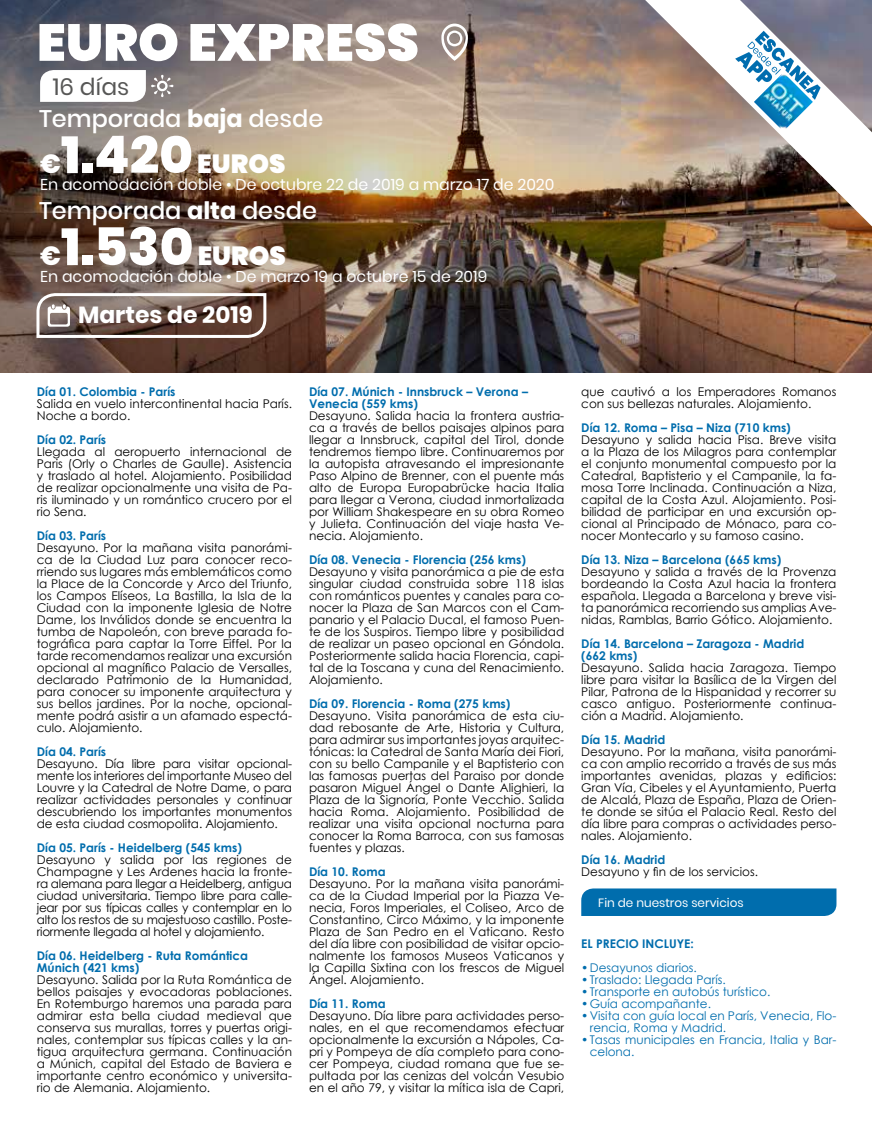
<style>
.page{position:relative;width:872px;height:1127px;background:#fff}
.page>*{position:absolute;margin:0;border:0;box-sizing:border-box;transform-origin:0 0}
.t1{font:800 52.05px/91.9px "Poppins";color:#fff}
.t2{font:900 52.05px "Poppins";color:#fff}
.t3{font:500 24px "Poppins";color:#fff}
.t4{font:700 23.4px "Poppins";color:#fff}
.t5{font:23.4px "Poppins";color:#575756}
.t6{font:15.75px "Poppins";color:#fff}
.t7{font:12px/12px "Century Gothic";color:#000;text-align:justify}
.t8{font:700 12px/12px "Century Gothic";color:#006dad}
.t9{font:12px/12px "Century Gothic";color:#006dad}
.t10{font:12px "Poppins";color:#fff}
.s1{font-weight:700}
.s2{font-size:26.25px}
.s3{font-weight:900;font-size:26.25px}
</style>
<div class="page">
<img style="left:0;top:0;width:872px;height:373px">
<div style="left:581px;top:888px;width:255px;height:28px;background:#006dad"></div>
<svg style="left:40px;top:70px;width:134px;height:32px"></svg>
<svg style="left:35px;top:292px;width:233px;height:47px;background:#806c65"></svg>
<svg style="left:441px;top:24px;width:27px;height:37px"></svg>
<img style="left:645px;top:0;width:227px;height:226px">
<img style="left:754px;top:100px;width:59px;height:31px">
<svg style="left:735px;top:31px;width:85px;height:69px"></svg>
<h1 class="t2" style="left:37px;top:12px;width:383px">EURO EXPRESS</h1>
<h3 class="t5" style="left:53px;top:73px;width:78px">16 días</h3>
<h2 class="t3" style="left:39px;top:105px;width:286px">Temporada <span class="s1">baja</span> desde</h2>
<h1 class="t1" style="left:40px;top:109px;width:247px"><span class="s2">€</span>1.420 <span class="s3">EUROS </span><span class="s2">€</span>1.530 <span class="s3">EUROS</span></h1>
<h3 class="t6" style="left:40px;top:175px;width:516px">En acomodación doble • De octubre 22 de 2019 a marzo 17 de 2020</h3>
<h2 class="t3" style="left:39px;top:197px;width:279px">Temporada <span class="s1">alta</span> desde</h2>
<h3 class="t6" style="left:40px;top:267px;width:449px">En acomodación doble • De marzo 19 a octubre 15 de 2019</h3>
<h3 class="t4" style="left:78px;top:302px;width:176px">Martes de 2019</h3>
<p class="t8" style="left:37px;top:385px;width:140px">Día 01. Colombia - París</p>
<p class="t7" style="left:37px;top:397px;width:257px">Salida en vuelo intercontinental hacia París.<br>Noche a bordo.</p>
<p class="t8" style="left:37px;top:433px;width:71px">Día 02. París</p>
<p class="t7" style="left:37px;top:445px;width:257px">Llegada al aeropuerto internacional de Paris (Orly o Charles de Gaulle). Asistencia y traslado al hotel. Alojamiento. Posibilidad de realizar opcionalmente una visita de Pa&shy;ris iluminado y un romántico crucero por el rio Sena.</p>
<p class="t8" style="left:37px;top:529px;width:71px">Día 03. París</p>
<p class="t7" style="left:37px;top:541px;width:257px">Desayuno. Por la mañana visita panorámi&shy;ca de la Ciudad Luz para conocer reco&shy;rriendo sus lugares más emblemáticos como la Place de la Concorde y Arco del Triunfo, los Campos Elíseos, La Bastilla, la Isla de la Ciudad con la imponente Iglesia de Notre Dame, los Inválidos donde se encuentra la tumba de Napoleón, con breve parada fo&shy;tográfica para captar la Torre Eiffel. Por la tarde recomendamos realizar una excursión opcional al magnífico Palacio de Versalles, declarado Patrimonio de la Humanidad, para conocer su imponente arquitectura y sus bellos jardines. Por la noche, opcional&shy;mente podrá asistir a un afamado espectá&shy;culo. Alojamiento.</p>
<p class="t8" style="left:37px;top:745px;width:71px">Día 04. París</p>
<p class="t7" style="left:37px;top:757px;width:257px">Desayuno. Día libre para visitar opcional&shy;mente los interiores del importante Museo del Louvre y la Catedral de Notre Dame, o para realizar actividades personales y continuar descubriendo los importantes monumentos de esta ciudad cosmopolita. Alojamiento.</p>
<p class="t8" style="left:37px;top:841px;width:207px">Día 05. París - Heidelberg (545 kms)</p>
<p class="t7" style="left:37px;top:853px;width:257px">Desayuno y salida por las regiones de Champagne y Les Ardenes hacia la fronte&shy;ra alemana para llegar a Heidelberg, antigua ciudad universitaria. Tiempo libre para calle&shy;jear por sus típicas calles y contemplar en lo alto los restos de su majestuoso castillo. Poste&shy;riormente llegada al hotel y alojamiento.</p>
<p class="t8" style="left:37px;top:949px;width:213px">Día 06. Heidelberg - Ruta Romántica<br>Múnich (421 kms)</p>
<p class="t7" style="left:37px;top:973px;width:257px">Desayuno. Salida por la Ruta Romántica de bellos paisajes y evocadoras poblaciones.<br>En Rotemburgo haremos una parada para admirar esta bella ciudad medieval que conserva sus murallas, torres y puertas origi&shy;nales, contemplar sus típicas calles y la an&shy;tigua arquitectura germana. Continuación a Múnich, capital del Estado de Baviera e importante centro económico y universita&shy;rio de Alemania. Alojamiento.</p>
<p class="t8" style="left:309px;top:385px;width:220px">Día 07. Múnich - Innsbruck – Verona –<br>Venecia (559 kms)</p>
<p class="t7" style="left:309px;top:409px;width:257px">Desayuno. Salida hacia la frontera austria&shy;ca a través de bellos paisajes alpinos para llegar a Innsbruck, capital del Tirol, donde tendremos tiempo libre. Continuaremos por la autopista atravesando el impresionante Paso Alpino de Brenner, con el puente más alto de Europa Europabrücke hacia Italia para llegar a Verona, ciudad inmortalizada por William Shakespeare en su obra Romeo y Julieta. Continuación del viaje hasta Ve&shy;necia. Alojamiento.</p>
<p class="t8" style="left:309px;top:553px;width:218px">Día 08. Venecia - Florencia (256 kms)</p>
<p class="t7" style="left:309px;top:565px;width:257px">Desayuno y visita panorámica a pie de esta singular ciudad construida sobre 118 islas con románticos puentes y canales para co&shy;nocer la Plaza de San Marcos con el Cam&shy;panario y el Palacio Ducal, el famoso Puen&shy;te de los Suspiros. Tiempo libre y posibilidad de realizar un paseo opcional en Góndola.<br>Posteriormente salida hacia Florencia, capi&shy;tal de la Toscana y cuna del Renacimiento.<br>Alojamiento.</p>
<p class="t8" style="left:309px;top:697px;width:203px">Día 09. Florencia - Roma (275 kms)</p>
<p class="t7" style="left:309px;top:709px;width:257px">Desayuno. Visita panorámica de esta ciu&shy;dad rebosante de Arte, Historia y Cultura, para admirar sus importantes joyas arquitec&shy;tónicas: la Catedral de Santa María dei Fiori, con su bello Campanile y el Baptisterio con las famosas puertas del Paraiso por donde pasaron Miguel Ángel o Dante Alighieri, la Plaza de la Signoría, Ponte Vecchio. Salida hacia Roma. Alojamiento. Posibilidad de realizar una visita opcional nocturna para conocer la Roma Barroca, con sus famosas fuentes y plazas.</p>
<p class="t8" style="left:309px;top:865px;width:78px">Día 10. Roma</p>
<p class="t7" style="left:309px;top:877px;width:257px">Desayuno. Por la mañana visita panorámi&shy;ca de la Ciudad Imperial por la Piazza Ve&shy;necia, Foros Imperiales, el Coliseo, Arco de Constantino, Circo Máximo, y la imponente Plaza de San Pedro en el Vaticano. Resto del día libre con posibilidad de visitar opcio&shy;nalmente los famosos Museos Vaticanos y la Capilla Sixtina con los frescos de Miguel Ángel. Alojamiento.</p>
<p class="t8" style="left:309px;top:997px;width:78px">Día 11. Roma</p>
<p class="t7" style="left:309px;top:1009px;width:257px">Desayuno. Día libre para actividades perso&shy;nales, en el que recomendamos efectuar opcionalmente la excursión a Nápoles, Ca&shy;pri y Pompeya de día completo para cono&shy;cer Pompeya, ciudad romana que fue se&shy;pultada por las cenizas del volcán Vesubio en el año 79, y visitar la mítica isla de Capri,</p>
<p class="t7" style="left:581px;top:385px;width:257px">que cautivó a los Emperadores Romanos con sus bellezas naturales. Alojamiento.</p>
<p class="t8" style="left:581px;top:421px;width:211px">Día 12. Roma – Pisa – Niza (710 kms)</p>
<p class="t7" style="left:581px;top:433px;width:257px">Desayuno y salida hacia Pisa. Breve visita a la Plaza de los Milagros para contemplar el conjunto monumental compuesto por la Catedral, Baptisterio y el Campanile, la fa&shy;mosa Torre Inclinada. Continuación a Niza, capital de la Costa Azul. Alojamiento. Posi&shy;bilidad de participar en una excursión op&shy;cional al Principado de Mónaco, para co&shy;nocer Montecarlo y su famoso casino.</p>
<p class="t8" style="left:581px;top:553px;width:201px">Día 13. Niza – Barcelona (665 kms)</p>
<p class="t7" style="left:581px;top:565px;width:257px">Desayuno y salida a través de la Provenza bordeando la Costa Azul hacia la frontera española. Llegada a Barcelona y breve visi&shy;ta panorámica recorriendo sus amplias Ave&shy;nidas, Ramblas, Barrio Gótico. Alojamiento.</p>
<p class="t8" style="left:581px;top:637px;width:224px">Día 14. Barcelona – Zaragoza - Madrid (662 kms)</p>
<p class="t7" style="left:581px;top:661px;width:257px">Desayuno. Salida hacia Zaragoza. Tiempo libre para visitar la Basílica de la Virgen del Pilar, Patrona de la Hispanidad y recorrer su casco antiguo. Posteriormente continua&shy;ción a Madrid. Alojamiento.</p>
<p class="t8" style="left:581px;top:733px;width:85px">Día 15. Madrid</p>
<p class="t7" style="left:581px;top:745px;width:257px">Desayuno. Por la mañana, visita panorámi&shy;ca con amplio recorrido a través de sus más importantes avenidas, plazas y edificios:<br>Gran Vía, Cibeles y el Ayuntamiento, Puerta de Alcalá, Plaza de España, Plaza de Orien&shy;te donde se sitúa el Palacio Real. Resto del día libre para compras o actividades perso&shy;nales. Alojamiento.</p>
<p class="t8" style="left:581px;top:853px;width:85px">Día 16. Madrid</p>
<p class="t7" style="left:581px;top:865px;width:178px">Desayuno y fin de los servicios.</p>
<p class="t10" style="left:598px;top:896px;width:147px">Fin de nuestros servicios</p>
<p class="t8" style="left:581px;top:937px;width:114px">EL PRECIO INCLUYE:</p>
<p class="t9" style="left:581px;top:961px;width:117px">•Desayunos diarios.</p>
<p class="t9" style="left:581px;top:973px;width:146px">•Traslado: Llegada París.</p>
<p class="t9" style="left:581px;top:985px;width:191px">•Transporte en autobús turístico.</p>
<p class="t9" style="left:581px;top:997px;width:131px">•Guía acompañante.</p>
<p class="t9" style="left:590px;top:1009px;width:248px;text-indent:-9px">•Visita con guía local en París, Venecia, Flo&shy;rencia, Roma y Madrid.</p>
<p class="t9" style="left:590px;top:1033px;width:248px;text-indent:-9px">•Tasas municipales en Francia, Italia y Bar&shy;celona.</p>
</div>
